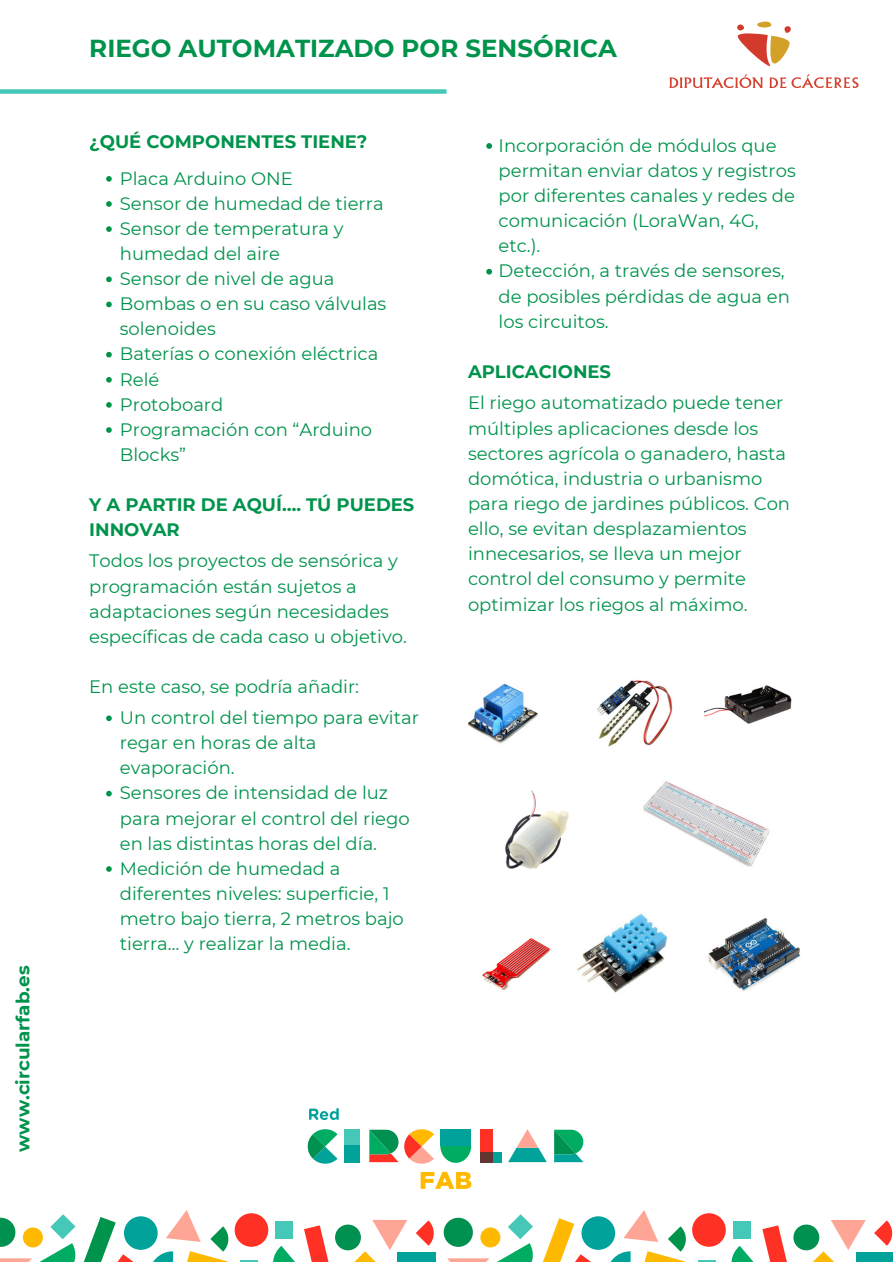
<style>
.page{position:relative;width:893px;height:1264px;background:#fff}
.page>*{position:absolute;margin:0;border:0;box-sizing:border-box;transform-origin:0 0}
.t1{font:700 24.6px "Montserrat";color:#00934c}
.t2{font:700 18.3px "Montserrat";color:#00934c}
.t3{font:18px/25.2px "Montserrat";color:#00934c}
.t4{font:700 18px/25px "Montserrat";color:#00934c}
</style>
<div class="page">
<svg style="left:307px;top:1129px;width:30px;height:35px"></svg>
<svg style="left:369px;top:1129px;width:65px;height:35px"></svg>
<div style="left:344px;top:1129px;width:16px;height:15px;background:#46c8b8"></div>
<div style="left:344px;top:1144px;width:16px;height:18px;background:#00a29a"></div>
<div style="left:480px;top:1128px;width:13px;height:24px;background:#ff3024"></div>
<div style="left:493px;top:1152px;width:8px;height:10px;background:#00a29a"></div>
<div style="left:480px;top:1152px;width:13px;height:10px;background:#633532"></div>
<svg style="left:440px;top:1145px;width:31px;height:17px"></svg>
<div style="left:440px;top:1129px;width:31px;height:16px;background:#00a29a"></div>
<svg style="left:554px;top:1129px;width:29px;height:33px"></svg>
<svg style="left:508px;top:1129px;width:38px;height:33px"></svg>
<svg style="left:420px;top:1171px;width:51px;height:17px"></svg>
<svg style="left:309px;top:1108px;width:30px;height:12px"></svg>
<hr style="left:240px;top:1259px;width:18px;height:3px;background:#46c8b8">
<div style="left:124px;top:1216px;width:34px;height:33px;background:#00a29a;border-radius:50%"></div>
<svg style="left:0;top:1217px;width:15px;height:29px"></svg>
<div style="left:23px;top:1227px;width:20px;height:20px;background:#ffb900;border-radius:50%"></div>
<svg style="left:38px;top:1214px;width:99px;height:48px"></svg>
<svg style="left:0;top:1258px;width:32px;height:4px"></svg>
<svg style="left:149px;top:1210px;width:80px;height:52px"></svg>
<div style="left:235px;top:1213px;width:33px;height:33px;background:#ff3024;border-radius:50%"></div>
<svg style="left:416px;top:1220px;width:18px;height:25px"></svg>
<div style="left:275px;top:1220px;width:17px;height:18px;background:#46c8b8"></div>
<hr style="left:698px;top:1259px;width:17px;height:3px;background:#46c8b8">
<div style="left:335px;top:1224px;width:26px;height:26px;background:#00904f;border-radius:50%"></div>
<svg style="left:273px;top:1225px;width:56px;height:37px"></svg>
<div style="left:397px;top:1252px;width:39px;height:10px;background:#00a29a"></div>
<svg style="left:348px;top:1220px;width:59px;height:42px"></svg>
<div style="left:581px;top:1216px;width:34px;height:33px;background:#00a29a;border-radius:50%"></div>
<div style="left:443px;top:1217px;width:30px;height:29px;background:#00904f;border-radius:50%"></div>
<div style="left:480px;top:1227px;width:20px;height:20px;background:#ffb900;border-radius:50%"></div>
<svg style="left:496px;top:1214px;width:98px;height:48px"></svg>
<svg style="left:447px;top:1258px;width:42px;height:4px"></svg>
<svg style="left:606px;top:1210px;width:80px;height:52px"></svg>
<div style="left:692px;top:1213px;width:33px;height:33px;background:#ff3024;border-radius:50%"></div>
<svg style="left:874px;top:1220px;width:18px;height:25px"></svg>
<div style="left:733px;top:1220px;width:17px;height:18px;background:#46c8b8"></div>
<div style="left:793px;top:1224px;width:26px;height:26px;background:#00904f;border-radius:50%"></div>
<svg style="left:731px;top:1225px;width:56px;height:37px"></svg>
<div style="left:855px;top:1252px;width:37px;height:10px;background:#00a29a"></div>
<svg style="left:806px;top:1220px;width:59px;height:42px"></svg>
<div style="left:0;top:89px;width:446px;height:5px;background:#46c8b8"></div>
<img style="left:468px;top:683px;width:70px;height:61px">
<img style="left:597px;top:680px;width:76px;height:67px">
<img style="left:704px;top:685px;width:88px;height:39px">
<img style="left:505px;top:790px;width:64px;height:79px">
<img style="left:643px;top:781px;width:127px;height:86px">
<img style="left:482px;top:937px;width:69px;height:54px">
<img style="left:708px;top:917px;width:93px;height:74px">
<img style="left:577px;top:913px;width:91px;height:80px">
<svg style="left:106px;top:176px;width:6px;height:6px"></svg>
<svg style="left:106px;top:201px;width:6px;height:6px"></svg>
<svg style="left:106px;top:226px;width:6px;height:6px"></svg>
<svg style="left:106px;top:276px;width:6px;height:6px"></svg>
<svg style="left:106px;top:301px;width:6px;height:6px"></svg>
<svg style="left:106px;top:352px;width:6px;height:5px"></svg>
<svg style="left:106px;top:377px;width:6px;height:5px"></svg>
<svg style="left:106px;top:402px;width:6px;height:6px"></svg>
<svg style="left:106px;top:427px;width:6px;height:6px"></svg>
<svg style="left:106px;top:715px;width:6px;height:6px"></svg>
<svg style="left:106px;top:790px;width:6px;height:6px"></svg>
<svg style="left:106px;top:866px;width:6px;height:5px"></svg>
<svg style="left:486px;top:143px;width:6px;height:6px"></svg>
<svg style="left:486px;top:269px;width:6px;height:5px"></svg>
<svg style="left:669px;top:74px;width:93px;height:14px"></svg>
<svg style="left:769px;top:74px;width:89px;height:14px"></svg>
<svg style="left:737px;top:22px;width:52px;height:44px"></svg>
<p class="t2" style="left:12px;top:1151px;width:188px;rotate:-90deg">www.circularfab.es</p>
<p class="t1" style="left:89px;top:33px;width:529px">RIEGO AUTOMATIZADO POR SENSÓRICA</p>
<p class="t4" style="left:89px;top:129px;width:280px">¿QUÉ COMPONENTES TIENE?</p>
<p class="t3" style="left:120px;top:166px;width:174px">Placa Arduino ONE</p>
<p class="t3" style="left:120px;top:191px;width:265px">Sensor de humedad de tierra</p>
<p class="t3" style="left:120px;top:216px;width:225px">Sensor de temperatura y humedad del aire</p>
<p class="t3" style="left:120px;top:266px;width:216px">Sensor de nivel de agua</p>
<p class="t3" style="left:120px;top:291px;width:268px">Bombas o en su caso válvulas solenoides</p>
<p class="t3" style="left:120px;top:341px;width:260px">Baterías o conexión eléctrica</p>
<p class="t3" style="left:120px;top:366px;width:41px">Relé</p>
<p class="t3" style="left:120px;top:391px;width:105px">Protoboard</p>
<p class="t3" style="left:120px;top:417px;width:254px">Programación con “Arduino<br>Blocks”</p>
<p class="t4" style="left:89px;top:492px;width:326px">Y A PARTIR DE AQUÍ…. TÚ PUEDES<br>INNOVAR</p>
<p class="t3" style="left:89px;top:548px;width:319px">Todos los proyectos de sensórica y programación están sujetos a adaptaciones según necesidades específicas de cada caso u objetivo.</p>
<p class="t3" style="left:89px;top:674px;width:271px">En este caso, se podría añadir:</p>
<p class="t3" style="left:120px;top:705px;width:300px">Un control del tiempo para evitar regar en horas de alta evaporación.</p>
<p class="t3" style="left:120px;top:780px;width:291px">Sensores de intensidad de luz para mejorar el control del riego en las distintas horas del día.</p>
<p class="t3" style="left:120px;top:855px;width:285px">Medición de humedad a diferentes niveles: superficie, 1 metro bajo tierra, 2 metros bajo tierra… y realizar la media.</p>
<p class="t3" style="left:498px;top:133px;width:299px">Incorporación de módulos que permitan enviar datos y registros por diferentes canales y redes de comunicación (LoraWan, 4G, etc.).</p>
<p class="t3" style="left:498px;top:258px;width:293px">Detección, a través de sensores, de posibles pérdidas de agua en los circuitos.</p>
<p class="t4" style="left:468px;top:359px;width:145px">APLICACIONES</p>
<p class="t3" style="left:468px;top:390px;width:323px">El riego automatizado puede tener múltiples aplicaciones desde los sectores agrícola o ganadero, hasta domótica, industria o urbanismo para riego de jardines públicos. Con ello, se evitan desplazamientos innecesarios, se lleva un mejor control del consumo y permite optimizar los riegos al máximo.</p>
</div>
